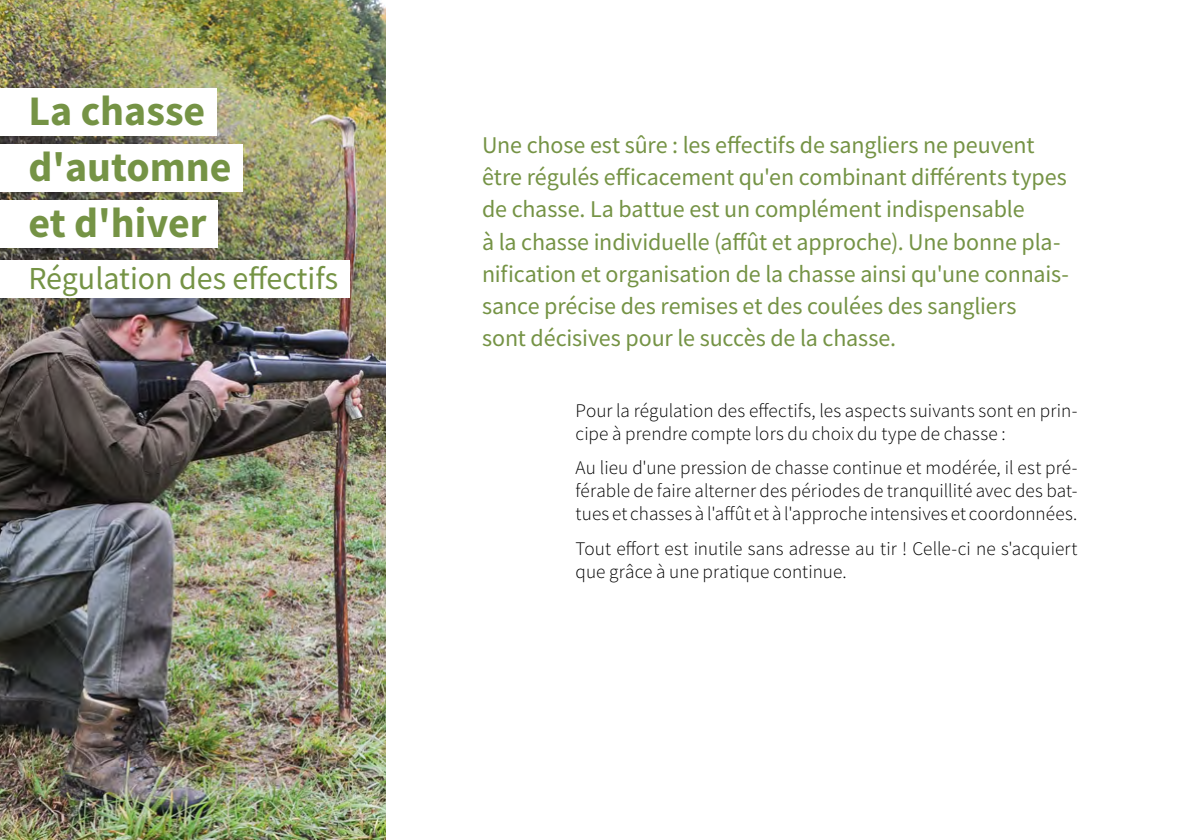
<style>
.page{position:relative;width:1191px;height:840px;background:#fff}
.page>*{position:absolute;margin:0;border:0;box-sizing:border-box;transform-origin:0 0}
.t1{font:700 42px/56px "Source Sans Pro";color:#759345}
.t2{font:32px "Source Sans Pro";color:#759345}
.t3{font:24px/32px "Source Sans Pro";letter-spacing:-.005em;color:#759345}
.t4{font:300 19.2px/23px "Source Sans Pro";letter-spacing:.005em;color:#000}
</style>
<div class="page">
<img style="left:0;top:0;width:386px;height:839px">
<div style="left:0;top:88px;width:217px;height:48px;background:#fff"></div>
<div style="left:0;top:144px;width:243px;height:48px;background:#fff"></div>
<div style="left:0;top:200px;width:218px;height:48px;background:#fff"></div>
<div style="left:0;top:259px;width:349px;height:38px;background:#fff"></div>
<h1 class="t1" style="left:28px;top:82px;width:205px">La chasse d'automne et d'hiver</h1>
<h2 class="t2" style="left:28px;top:258px;width:311px">Régulation des effectifs</h2>
<p class="t3" style="left:482px;top:129px;width:588px">Une chose est sûre : les effectifs de sangliers ne peuvent être régulés efficacement qu'en combinant différents types de chasse. La battue est un complément indispensable<br>à la chasse individuelle (affût et approche). Une bonne pla&shy;nification et organisation de la chasse ainsi qu'une connais&shy;sance précise des remises et des coulées des sangliers<br>sont décisives pour le succès de la chasse.</p>
<p class="t4" style="left:575px;top:398px;width:503px">Pour la régulation des effectifs, les aspects suivants sont en prin&shy;cipe à prendre compte lors du choix du type de chasse :</p>
<p class="t4" style="left:575px;top:456px;width:503px;text-align:justify">Au lieu d'une pression de chasse continue et modérée, il est pré&shy;férable de faire alterner des périodes de tranquillité avec des bat&shy;tues et chasses à l'affût et à l'approche intensives et coordonnées.</p>
<p class="t4" style="left:575px;top:536px;width:503px">Tout effort est inutile sans adresse au tir ! Celle-ci ne s'acquiert que grâce à une pratique continue.</p>
</div>
